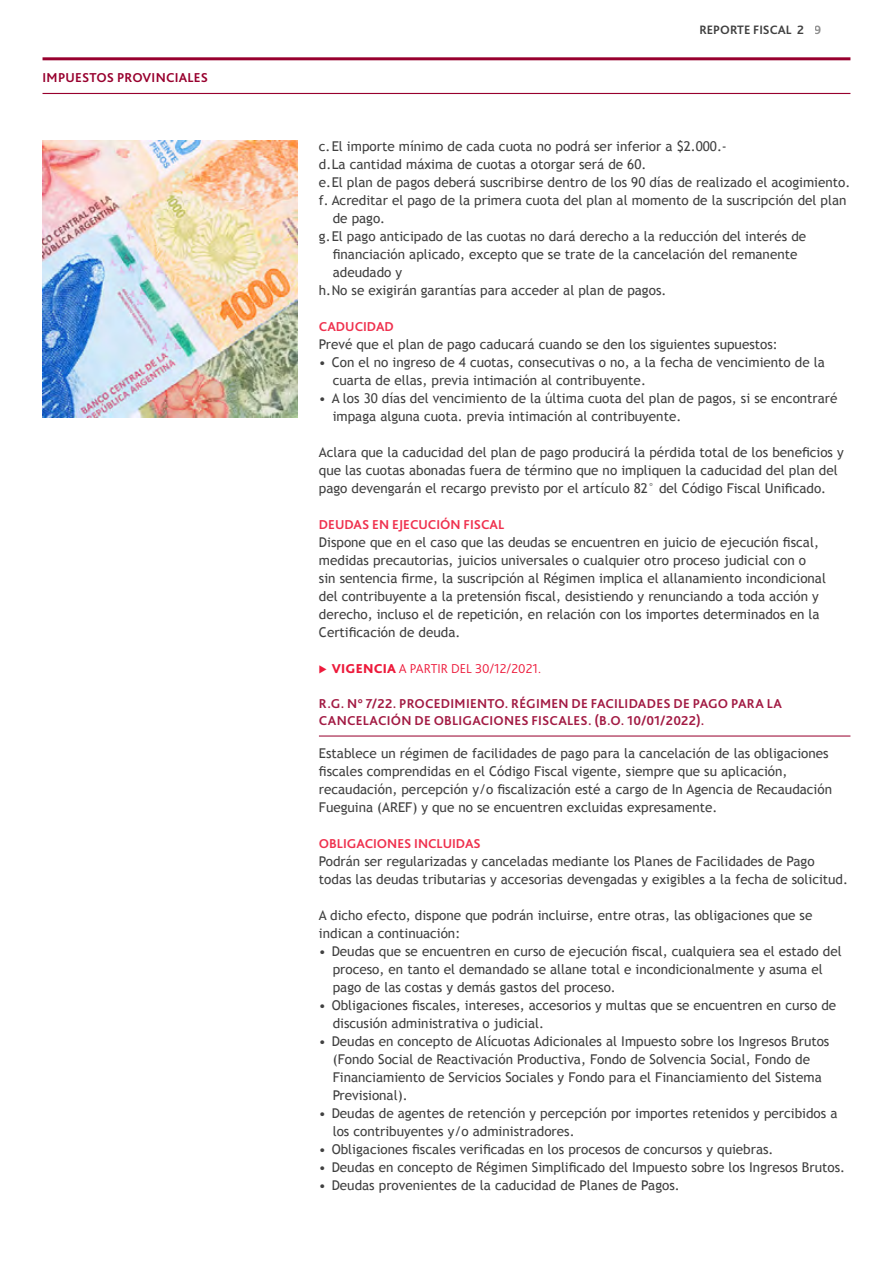
<style>
.page{position:relative;width:893px;height:1263px;background:#fff}
.page>*{position:absolute;margin:0;border:0;box-sizing:border-box;transform-origin:0 0}
.Texto_Comun{font:13.5px/18px "Trebuchet MS";color:#404040}
.Bajada_Subtitulo{font:700 13.5px/16.5px "Bliss Pro";letter-spacing:.02em;color:#a21a43}
.Subtitulo1_MAY{font:700 13.5px "Bliss Pro";color:#ef314e}
.t1{font:300 13.5px "Bliss Pro";color:#ed1a3b}
.Bajada_Subtitulo-2{font:700 13.5px "Bliss Pro";letter-spacing:.015em;color:#98002e}
.t2{font:700 12.75px "Bliss Pro";color:#404040}
.s1{font-weight:800}
</style>
<div class="page">
<hr style="left:319px;top:735px;width:531px;height:2px;background:#a21a43">
<hr style="left:43px;top:57px;width:807px;height:3px;background:#98002e">
<hr style="left:43px;top:93px;width:807px;height:1px;background:#98002e">
<img style="left:43px;top:141px;width:254px;height:276px">
<p class="Bajada_Subtitulo-2" style="left:43px;top:69px;width:167px">IMPUESTOS PROVINCIALES</p>
<p class="t2" style="left:699px;top:22px;width:124px">REPORTE FISCAL 2 9</p>
<p class="Texto_Comun" style="left:319px;top:137px;width:409px">c.El importe mínimo de cada cuota no podrá ser inferior a $2.000.-</p>
<p class="Texto_Comun" style="left:319px;top:155px;width:329px">d.La cantidad máxima de cuotas a otorgar será de 60.</p>
<p class="Texto_Comun" style="left:319px;top:173px;width:533px">e.El plan de pagos deberá suscribirse dentro de los 90 días de realizado el acogimiento.</p>
<p class="Texto_Comun" style="left:333px;top:191px;width:515px;text-indent:-14px">f. Acreditar el pago de la primera cuota del plan al momento de la suscripción del plan de pago.</p>
<p class="Texto_Comun" style="left:333px;top:227px;width:475px;text-indent:-14px">g.El pago anticipado de las cuotas no dará derecho a la reducción del interés de financiación aplicado, excepto que se trate de la cancelación del remanente adeudado y</p>
<p class="Texto_Comun" style="left:319px;top:281px;width:349px">h.No se exigirán garantías para acceder al plan de pagos.</p>
<p class="Subtitulo1_MAY" style="left:319px;top:318px;width:77px">CADUCIDAD</p>
<p class="Texto_Comun" style="left:319px;top:335px;width:460px">Prevé que el plan de pago caducará cuando se den los siguientes supuestos:</p>
<p class="Texto_Comun" style="left:333px;top:353px;width:494px;text-indent:-14px">• Con el no ingreso de 4 cuotas, consecutivas o no, a la fecha de vencimiento de la cuarta de ellas, previa intimación al contribuyente.</p>
<p class="Texto_Comun" style="left:333px;top:389px;width:506px;text-indent:-14px">• A los 30 días del vencimiento de la última cuota del plan de pagos, si se encontraré impaga alguna cuota. previa intimación al contribuyente.</p>
<p class="Texto_Comun" style="left:319px;top:443px;width:526px">Aclara que la caducidad del plan de pago producirá la pérdida total de los beneficios y que las cuotas abonadas fuera de término que no impliquen la caducidad del plan del pago devengarán el recargo previsto por el artículo 82° del Código Fiscal Unificado.</p>
<p class="Subtitulo1_MAY" style="left:319px;top:516px;width:187px">DEUDAS EN EJECUCIÓN FISCAL</p>
<p class="Texto_Comun" style="left:319px;top:533px;width:509px">Dispone que en el caso que las deudas se encuentren en juicio de ejecución fiscal, medidas precautorias, juicios universales o cualquier otro proceso judicial con o sin sentencia firme, la suscripción al Régimen implica el allanamiento incondicional del contribuyente a la pretensión fiscal, desistiendo y renunciando a toda acción y derecho, incluso el de repetición, en relación con los importes determinados en la Certificación de deuda.</p>
<p class="t1" style="left:332px;top:660px;width:211px"><span class="s1">VIGENCIA</span> A PARTIR DEL 30/12/2021.</p>
<p class="Bajada_Subtitulo" style="left:319px;top:695px;width:465px">R.G. N° 7/22. PROCEDIMIENTO. RÉGIMEN DE FACILIDADES DE PAGO PARA LA<br>CANCELACIÓN DE OBLIGACIONES FISCALES. (B.O. 10/01/2022).</p>
<p class="Texto_Comun" style="left:319px;top:744px;width:515px">Establece un régimen de facilidades de pago para la cancelación de las obligaciones fiscales comprendidas en el Código Fiscal vigente, siempre que su aplicación, recaudación, percepción y/o fiscalización esté a cargo de In Agencia de Recaudación Fueguina (AREF) y que no se encuentren excluidas expresamente.</p>
<p class="Subtitulo1_MAY" style="left:319px;top:835px;width:163px">OBLIGACIONES INCLUIDAS</p>
<p class="Texto_Comun" style="left:319px;top:852px;width:531px">Podrán ser regularizadas y canceladas mediante los Planes de Facilidades de Pago todas las deudas tributarias y accesorias devengadas y exigibles a la fecha de solicitud.</p>
<p class="Texto_Comun" style="left:319px;top:906px;width:495px">A dicho efecto, dispone que podrán incluirse, entre otras, las obligaciones que se indican a continuación:</p>
<p class="Texto_Comun" style="left:333px;top:942px;width:510px;text-indent:-14px">• Deudas que se encuentren en curso de ejecución fiscal, cualquiera sea el estado del proceso, en tanto el demandado se allane total e incondicionalmente y asuma el pago de las costas y demás gastos del proceso.</p>
<p class="Texto_Comun" style="left:333px;top:996px;width:505px;text-indent:-14px">• Obligaciones fiscales, intereses, accesorios y multas que se encuentren en curso de discusión administrativa o judicial.</p>
<p class="Texto_Comun" style="left:333px;top:1032px;width:498px;text-indent:-14px">• Deudas en concepto de Alícuotas Adicionales al Impuesto sobre los Ingresos Brutos (Fondo Social de Reactivación Productiva, Fondo de Solvencia Social, Fondo de Financiamiento de Servicios Sociales y Fondo para el Financiamiento del Sistema Previsional).</p>
<p class="Texto_Comun" style="left:333px;top:1104px;width:506px;text-indent:-14px">• Deudas de agentes de retención y percepción por importes retenidos y percibidos a los contribuyentes y/o administradores.</p>
<p class="Texto_Comun" style="left:319px;top:1140px;width:456px">• Obligaciones fiscales verificadas en los procesos de concursos y quiebras.</p>
<p class="Texto_Comun" style="left:319px;top:1158px;width:528px">• Deudas en concepto de Régimen Simplificado del Impuesto sobre los Ingresos Brutos.</p>
<p class="Texto_Comun" style="left:319px;top:1176px;width:362px">• Deudas provenientes de la caducidad de Planes de Pagos.</p>
</div>
